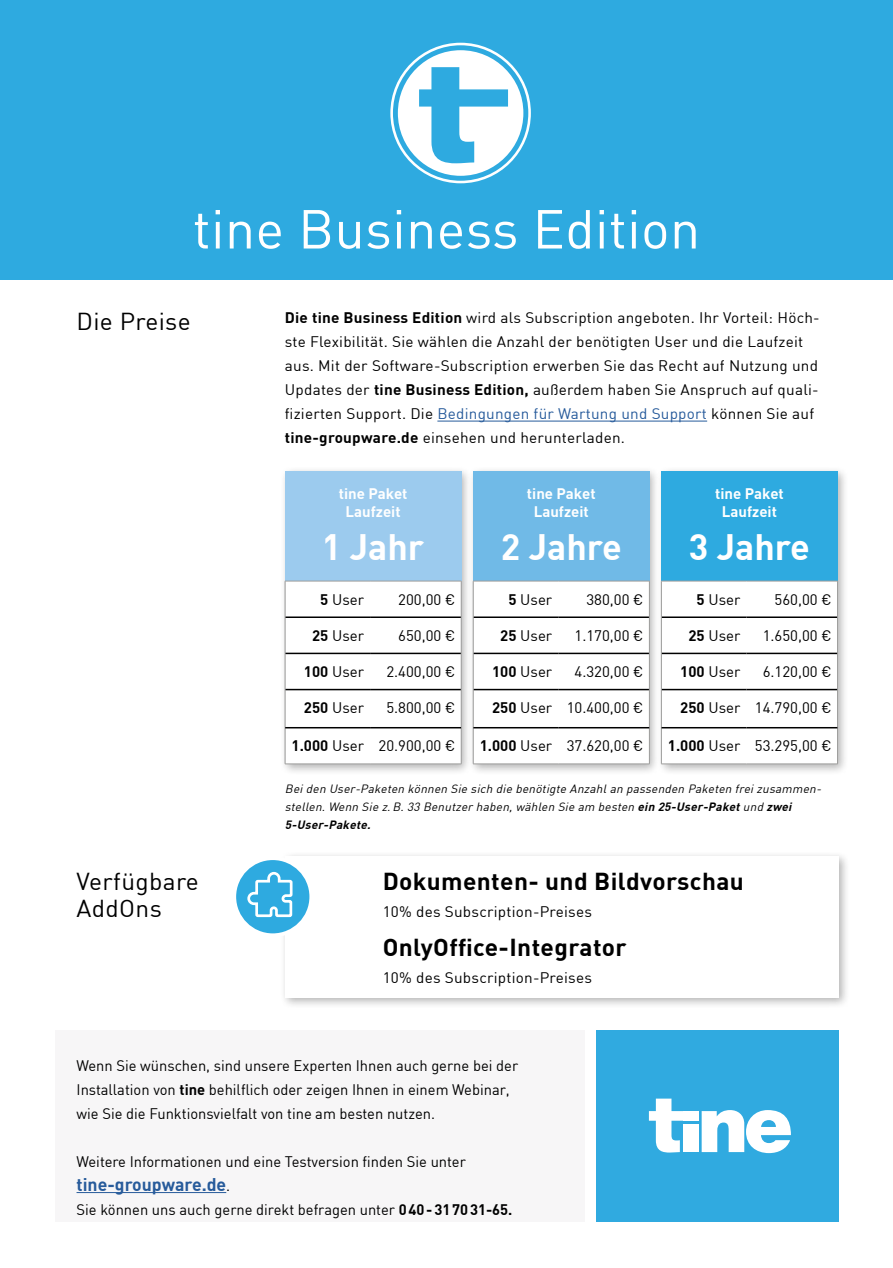
<style>
.page{position:relative;width:893px;height:1268px;background:#fff}
.page>*{position:absolute;margin:0;border:0;box-sizing:border-box;transform-origin:0 0}
.t1{font:54px "DIN";letter-spacing:.005em;color:#fff}
.t2{font:700 36px "DIN";color:#fff}
.t3{font:700 24px "DIN";letter-spacing:.015em;color:#000}
.t4{font:24px/27px "DIN";letter-spacing:.015em;color:#000}
.t5{font:700 18px "DIN";color:#275b9b}
.t6{font:15px/24px "DIN";color:#000}
.t7{font:700 15px/18px "DIN";color:#fff;text-align:center}
.t8{font:italic 11.7px/18px "DIN";color:#000}
.s1{font-weight:700}
.s2{color:#275b9b}
.s3{font-weight:400;font-size:15px;color:#000}
</style>
<div class="page">
<div style="left:280px;top:850px;width:571px;height:158px;background:#000;opacity:.3"></div>
<div style="left:286px;top:856px;width:553px;height:141px;background:#fff"></div>
<div style="left:280px;top:466px;width:192px;height:309px;background:#000;opacity:.3"></div>
<div style="left:286px;top:472px;width:175px;height:291px;background:#fff"></div>
<div style="left:468px;top:466px;width:192px;height:309px;background:#000;opacity:.3"></div>
<div style="left:474px;top:472px;width:175px;height:291px;background:#fff"></div>
<div style="left:656px;top:466px;width:192px;height:309px;background:#000;opacity:.3"></div>
<div style="left:662px;top:472px;width:175px;height:291px;background:#fff"></div>
<hr style="left:437px;top:420px;width:270px;height:1px;background:#275b9b">
<div style="left:55px;top:1029px;width:530px;height:192px;background:#f7f6f7"></div>
<div style="left:285px;top:471px;width:176px;height:110px;background:#9ccbee"></div>
<div style="left:473px;top:471px;width:176px;height:110px;background:#70bae7"></div>
<div style="left:661px;top:471px;width:177px;height:110px;background:#2eaae0"></div>
<hr style="left:285px;top:616px;width:85px;height:2px;background:#000">
<hr style="left:370px;top:616px;width:91px;height:2px;background:#000">
<hr style="left:285px;top:652px;width:85px;height:2px;background:#000">
<hr style="left:370px;top:652px;width:91px;height:2px;background:#000">
<hr style="left:285px;top:688px;width:85px;height:2px;background:#000">
<hr style="left:370px;top:688px;width:91px;height:2px;background:#000">
<hr style="left:285px;top:580px;width:85px;height:1px;background:#9d9d9c">
<hr style="left:285px;top:581px;width:1px;height:36px;background:#9d9d9c">
<hr style="left:370px;top:580px;width:91px;height:1px;background:#9d9d9c">
<hr style="left:461px;top:581px;width:1px;height:36px;background:#9d9d9c">
<hr style="left:285px;top:617px;width:1px;height:36px;background:#9d9d9c">
<hr style="left:461px;top:617px;width:1px;height:36px;background:#9d9d9c">
<hr style="left:285px;top:653px;width:1px;height:36px;background:#9d9d9c">
<hr style="left:461px;top:653px;width:1px;height:36px;background:#9d9d9c">
<hr style="left:285px;top:689px;width:1px;height:38px;background:#9d9d9c">
<hr style="left:461px;top:689px;width:1px;height:38px;background:#9d9d9c">
<hr style="left:285px;top:727px;width:1px;height:36px;background:#9d9d9c">
<hr style="left:461px;top:727px;width:1px;height:36px;background:#9d9d9c">
<hr style="left:285px;top:763px;width:85px;height:1px;background:#9d9d9c">
<hr style="left:370px;top:763px;width:91px;height:1px;background:#9d9d9c">
<hr style="left:285px;top:726px;width:85px;height:2px;background:#000">
<hr style="left:370px;top:726px;width:91px;height:2px;background:#000">
<hr style="left:473px;top:616px;width:85px;height:2px;background:#000">
<hr style="left:558px;top:616px;width:91px;height:2px;background:#000">
<hr style="left:473px;top:652px;width:85px;height:2px;background:#000">
<hr style="left:558px;top:652px;width:91px;height:2px;background:#000">
<hr style="left:473px;top:688px;width:85px;height:2px;background:#000">
<hr style="left:558px;top:688px;width:91px;height:2px;background:#000">
<hr style="left:473px;top:580px;width:85px;height:1px;background:#9d9d9c">
<hr style="left:473px;top:581px;width:1px;height:36px;background:#9d9d9c">
<hr style="left:558px;top:580px;width:91px;height:1px;background:#9d9d9c">
<hr style="left:649px;top:581px;width:1px;height:36px;background:#9d9d9c">
<hr style="left:473px;top:617px;width:1px;height:36px;background:#9d9d9c">
<hr style="left:649px;top:617px;width:1px;height:36px;background:#9d9d9c">
<hr style="left:473px;top:653px;width:1px;height:36px;background:#9d9d9c">
<hr style="left:649px;top:653px;width:1px;height:36px;background:#9d9d9c">
<hr style="left:473px;top:689px;width:1px;height:38px;background:#9d9d9c">
<hr style="left:649px;top:689px;width:1px;height:38px;background:#9d9d9c">
<hr style="left:473px;top:727px;width:1px;height:36px;background:#9d9d9c">
<hr style="left:649px;top:727px;width:1px;height:36px;background:#9d9d9c">
<hr style="left:473px;top:763px;width:85px;height:1px;background:#9d9d9c">
<hr style="left:558px;top:763px;width:91px;height:1px;background:#9d9d9c">
<hr style="left:473px;top:726px;width:85px;height:2px;background:#000">
<hr style="left:558px;top:726px;width:91px;height:2px;background:#000">
<hr style="left:661px;top:616px;width:85px;height:2px;background:#000">
<hr style="left:746px;top:616px;width:91px;height:2px;background:#000">
<hr style="left:661px;top:652px;width:85px;height:2px;background:#000">
<hr style="left:746px;top:652px;width:91px;height:2px;background:#000">
<hr style="left:661px;top:688px;width:85px;height:2px;background:#000">
<hr style="left:746px;top:688px;width:91px;height:2px;background:#000">
<hr style="left:661px;top:580px;width:85px;height:1px;background:#9d9d9c">
<hr style="left:661px;top:581px;width:1px;height:36px;background:#9d9d9c">
<hr style="left:746px;top:580px;width:92px;height:1px;background:#9d9d9c">
<hr style="left:837px;top:581px;width:1px;height:36px;background:#9d9d9c">
<hr style="left:661px;top:617px;width:1px;height:36px;background:#9d9d9c">
<hr style="left:837px;top:617px;width:1px;height:36px;background:#9d9d9c">
<hr style="left:661px;top:653px;width:1px;height:36px;background:#9d9d9c">
<hr style="left:837px;top:653px;width:1px;height:36px;background:#9d9d9c">
<hr style="left:661px;top:689px;width:1px;height:38px;background:#9d9d9c">
<hr style="left:837px;top:689px;width:1px;height:38px;background:#9d9d9c">
<hr style="left:661px;top:727px;width:1px;height:36px;background:#9d9d9c">
<hr style="left:837px;top:727px;width:1px;height:36px;background:#9d9d9c">
<hr style="left:661px;top:763px;width:85px;height:1px;background:#9d9d9c">
<hr style="left:746px;top:763px;width:92px;height:1px;background:#9d9d9c">
<hr style="left:661px;top:726px;width:85px;height:2px;background:#000">
<hr style="left:746px;top:726px;width:91px;height:2px;background:#000">
<div style="left:0;top:0;width:893px;height:279px;background:#2eaae0"></div>
<div style="left:597px;top:1029px;width:242px;height:192px;background:#30aae0"></div>
<svg style="left:234px;top:858px;width:77px;height:77px;background:#47b4e3"></svg>
<div style="left:232px;top:856px;width:81px;height:80px;border:4px solid #fff;border-radius:50%"></div>
<svg style="left:246px;top:870px;width:48px;height:48px"></svg>
<hr style="left:77px;top:1191px;width:149px;height:1px;background:#275b9b">
<svg style="left:390px;top:43px;width:141px;height:140px"></svg>
<svg style="left:649px;top:1098px;width:142px;height:54px"></svg>
<h1 class="t1" style="left:193px;top:195px;width:509px">tine Business Edition</h1>
<h3 class="t4" style="left:77px;top:308px;width:116px">Die Preise</h3>
<h3 class="t4" style="left:77px;top:867px;width:124px">Verfügbare<br>AddOns</h3>
<p class="t6" style="left:285px;top:305px;width:536px"><span class="s1">Die tine Business Edition</span> wird als Subscription angeboten. Ihr Vorteil: Höch&shy;ste Flexibilität. Sie wählen die Anzahl der benötigten User und die Laufzeit aus. Mit der Software-Subscription erwerben Sie das Recht auf Nutzung und Updates der <span class="s1">tine Business Edition,</span> außerdem haben Sie Anspruch auf quali&shy;fizierten Support. Die <span class="s2">Bedingungen für Wartung und Support</span> können Sie auf <span class="s1">tine-groupware.de</span> einsehen und herunterladen.</p>
<p class="t7" style="left:339px;top:484px;width:70px">tine Paket<br>Laufzeit</p>
<h2 class="t2" style="left:322px;top:523px;width:104px">1 Jahr</h2>
<p class="t6" style="left:320px;top:587px;width:45px"><span class="s1">5</span> User</p>
<p class="t6" style="left:398px;top:587px;width:59px">200,00 €</p>
<p class="t6" style="left:312px;top:623px;width:53px"><span class="s1">25</span> User</p>
<p class="t6" style="left:398px;top:623px;width:59px">650,00 €</p>
<p class="t6" style="left:304px;top:659px;width:62px"><span class="s1">100</span> User</p>
<p class="t6" style="left:386px;top:659px;width:70px">2.400,00 €</p>
<p class="t6" style="left:304px;top:695px;width:62px"><span class="s1">250</span> User</p>
<p class="t6" style="left:386px;top:695px;width:70px">5.800,00 €</p>
<p class="t6" style="left:292px;top:733px;width:165px"><span class="s1">1.000</span> User 20.900,00 €</p>
<p class="t7" style="left:527px;top:484px;width:70px">tine Paket<br>Laufzeit</p>
<h2 class="t2" style="left:501px;top:523px;width:122px">2 Jahre</h2>
<p class="t6" style="left:508px;top:587px;width:45px"><span class="s1">5</span> User</p>
<p class="t6" style="left:586px;top:587px;width:59px">380,00 €</p>
<p class="t6" style="left:500px;top:623px;width:53px"><span class="s1">25</span> User</p>
<p class="t6" style="left:574px;top:623px;width:70px">1.170,00 €</p>
<p class="t6" style="left:492px;top:659px;width:62px"><span class="s1">100</span> User</p>
<p class="t6" style="left:574px;top:659px;width:70px">4.320,00 €</p>
<p class="t6" style="left:492px;top:695px;width:153px"><span class="s1">250</span> User 10.400,00 €</p>
<p class="t6" style="left:480px;top:733px;width:165px"><span class="s1">1.000</span> User 37.620,00 €</p>
<p class="t7" style="left:715px;top:484px;width:70px">tine Paket<br>Laufzeit</p>
<h2 class="t2" style="left:689px;top:523px;width:122px">3 Jahre</h2>
<p class="t6" style="left:697px;top:587px;width:45px"><span class="s1">5</span> User</p>
<p class="t6" style="left:774px;top:587px;width:59px">560,00 €</p>
<p class="t6" style="left:688px;top:623px;width:53px"><span class="s1">25</span> User</p>
<p class="t6" style="left:763px;top:623px;width:70px">1.650,00 €</p>
<p class="t6" style="left:680px;top:659px;width:62px"><span class="s1">100</span> User</p>
<p class="t6" style="left:763px;top:659px;width:70px">6.120,00 €</p>
<p class="t6" style="left:680px;top:695px;width:153px"><span class="s1">250</span> User 14.790,00 €</p>
<p class="t6" style="left:668px;top:733px;width:165px"><span class="s1">1.000</span> User 53.295,00 €</p>
<p class="t8" style="left:285px;top:779px;width:541px">Beiden User-Paketen können Sie sich die benötigte Anzahlan passenden Paketen freizusammen&shy;stellen.Wenn Sie z.B.33 Benutzer haben,wählen Sie am besten <span class="s1">ein 25-User-Paket</span>und <span class="s1">zwei<br>5-User-Pakete.</span></p>
<h3 class="t3" style="left:383px;top:865px;width:363px">Dokumenten- und Bildvorschau</h3>
<p class="t6" style="left:383px;top:899px;width:211px">10% des Subscription-Preises</p>
<h3 class="t3" style="left:383px;top:931px;width:246px">OnlyOffice-Integrator</h3>
<p class="t6" style="left:383px;top:965px;width:211px">10% des Subscription-Preises</p>
<p class="t6" style="left:77px;top:1052px;width:443px">Wenn Sie wünschen, sind unsere Experten Ihnen auch gerne bei der<br>Installation von <span class="s1">tine</span> behilflich oder zeigen Ihnen in einem Webinar, wie Sie die Funktionsvielfalt von tine am besten nutzen.</p>
<p class="t6" style="left:77px;top:1148px;width:391px">Weitere Informationen und eine Testversion finden Sie unter</p>
<p class="t5" style="left:77px;top:1171px;width:155px">tine-groupware.de<span class="s3">.</span></p>
<p class="t6" style="left:77px;top:1196px;width:437px">Sie können uns auch gerne direkt befragen unter <span class="s1">040-317031-65.</span></p>
</div>
